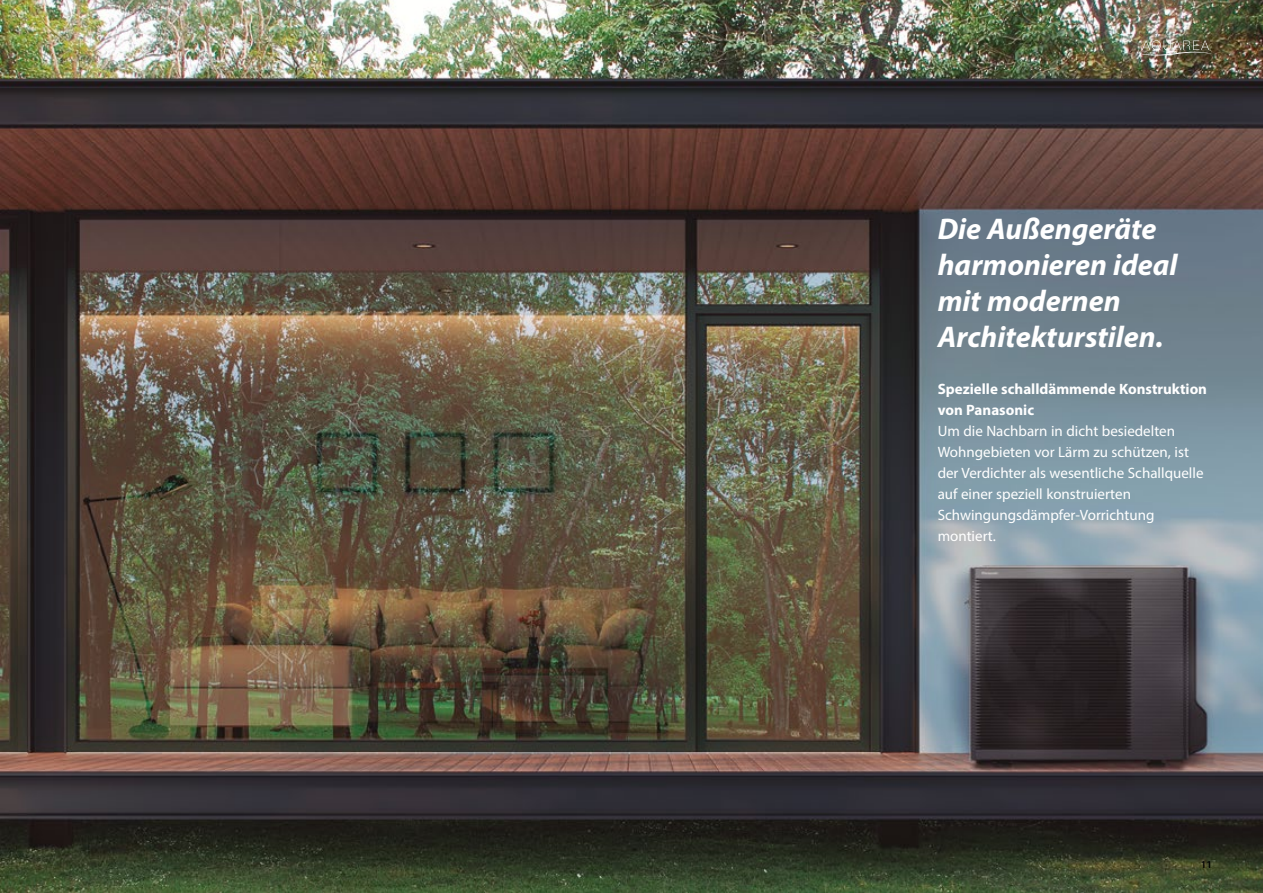
<style>
.page{position:relative;width:1263px;height:893px;background:#fff}
.page>*{position:absolute;margin:0;border:0;box-sizing:border-box;transform-origin:0 0}
._00_HEADLINE_20BI_ED{font:italic 700 30px/36px "Myriad Pro";color:#fff}
._01_23_TEXT_10R{font:15px/21px "Myriad Pro";color:#fff}
._01_23_TEXT_10R-2{font:700 15px/21px "Myriad Pro";color:#fff}
.t1{font:600 10.5px "Myriad Pro";color:#000}
</style>
<div class="page">
<img style="left:0;top:0;width:1263px;height:893px">
<svg style="left:1137px;top:40px;width:75px;height:15px"></svg>
<p class="_00_HEADLINE_20BI_ED" style="left:938px;top:210px;width:241px">Die Außengeräte harmonieren ideal mit modernen<br>Architekturstilen.</p>
<p class="_01_23_TEXT_10R-2" style="left:938px;top:378px;width:271px">Spezielle schalldämmende Konstruktion von Panasonic</p>
<p class="_01_23_TEXT_10R" style="left:938px;top:420px;width:267px">Um die Nachbarn in dicht besiedelten Wohngebieten vor Lärm zu schützen, ist der Verdichter als wesentliche Schallquelle auf einer speziell konstruierten Schwingungsdämpfer-Vorrichtung montiert.</p>
<p class="t1" style="left:1201px;top:858px;width:13px">11</p>
</div>
